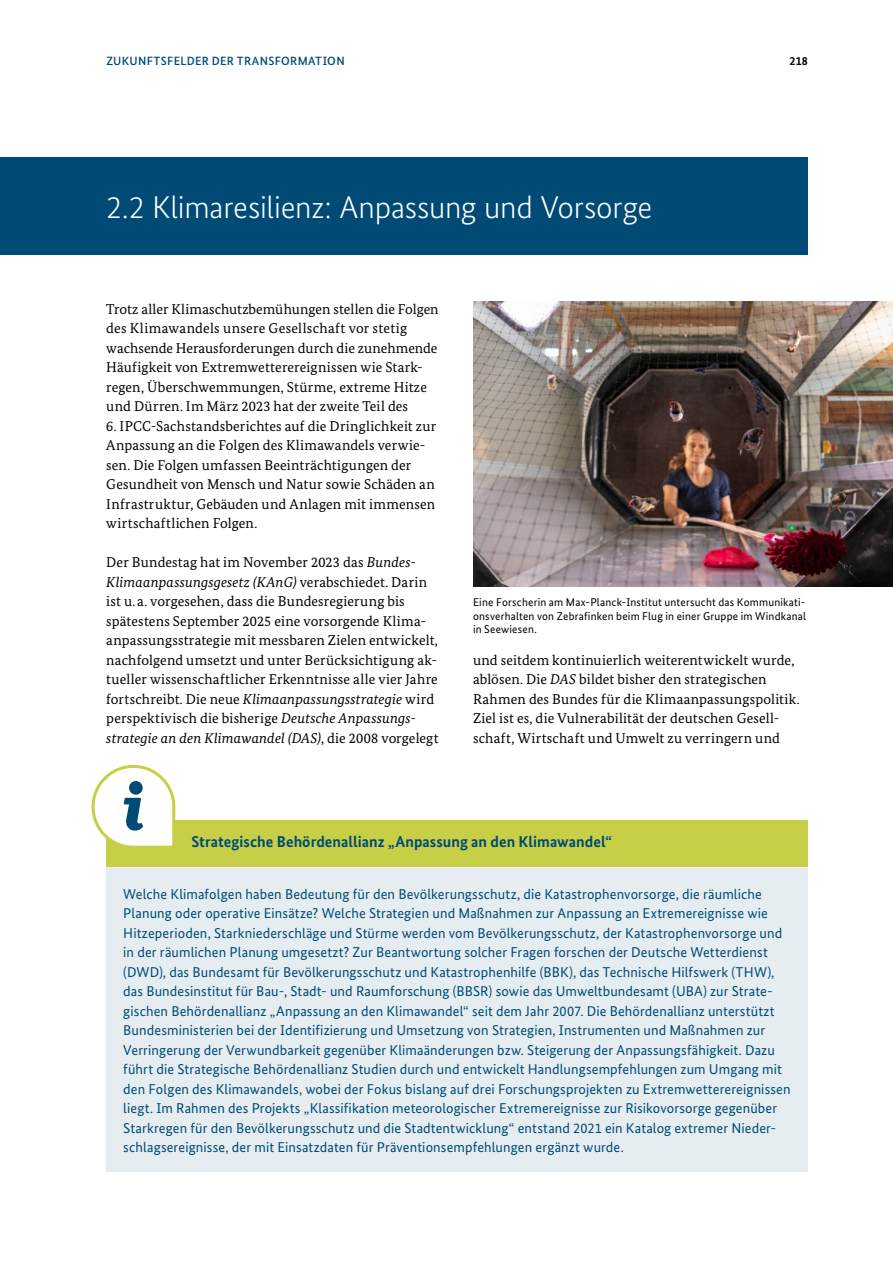
<style>
.page{position:relative;width:893px;height:1263px;background:#fff}
.page>*{position:absolute;margin:0;border:0;box-sizing:border-box;transform-origin:0 0}
.H2_Headline_weiß{font:300 31.5px "Bundes Sans";letter-spacing:-.01em;color:#fff}
.H6_Headline_Kasten{font:700 15.75px "Bundes Sans";letter-spacing:.005em;color:#004b76}
.Fliesstext_Infokasten{font:14.25px/19.5px "Bundes Sans";letter-spacing:.01em;color:#004b76}
.Fließtext{font:14.25px/19.5px "Bundes Serif";letter-spacing:.01em;color:#000}
.t1{font:500 12px "Bundes Sans";letter-spacing:.03em;color:#004b76}
.t2{font:700 12px "Bundes Sans";color:#000}
.Bildunterschrift{font:11.25px/13.5px "Bundes Sans";letter-spacing:.02em;color:#000;text-align:justify}
.s1{font-style:italic}
</style>
<div class="page">
<div style="left:0;top:157px;width:808px;height:98px;background:#004b76"></div>
<div style="left:106px;top:852px;width:702px;height:320px;background:#e6edf1"></div>
<div style="left:106px;top:820px;width:702px;height:47px;background:#c7cf46"></div>
<svg style="left:91px;top:764px;width:85px;height:82px"></svg>
<img style="left:473px;top:301px;width:420px;height:286px">
<p class="t1" style="left:106px;top:54px;width:9px">ZUKU</p>
<p class="t1" style="left:138px;top:54px;width:208px">NFTSFELDER DER TRANSFORMATION</p>
<p class="t2" style="left:790px;top:53px;width:20px">218</p>
<h2 class="H2_Headline_weiß" style="left:106px;top:190px;width:548px">2.2 Klimaresilienz: Anpassung und Vorsorge</h2>
<p class="Fließtext" style="left:106px;top:299px;width:334px">Trotz aller Klimaschutzbemühungen stellen die Folgen des Klimawandels unsere Gesellschaft vor stetig wachsende Herausforderungen durch die zunehmende Häufigkeit von Extremwetterereignissen wie Stark&shy;regen, Überschwemmungen, Stürme, extreme Hitze und Dürren. Im März 2023 hat der zweite Teil des</p>
<p class="Fließtext" style="left:106px;top:416px;width:332px">6. IPCC-Sachstandsberichtes auf die Dringlichkeit zur Anpassung an die Folgen des Klimawandels verwie&shy;sen. Die Folgen umfassen Beeinträchtigungen der Gesundheit von Mensch und Natur sowie Schäden an Infrastruktur, Gebäuden und Anlagen mit immensen wirtschaftlichen Folgen.</p>
<p class="Fließtext" style="left:106px;top:552px;width:334px">Der Bundestag hat im November 2023 das <span class="s1">Bundes-Klimaanpassungsgesetz (KAnG)</span> verabschiedet. Darin ist u. a. vorgesehen, dass die Bundesregierung bis spätestens September 2025 eine vorsorgende Klima&shy;anpassungsstrategie mit messbaren Zielen entwickelt, nachfolgend umsetzt und unter Berücksichtigung ak&shy;tueller wissenschaftlicher Erkenntnisse alle vier Jahre fortschreibt. Die neue <span class="s1">Klimaanpassungsstrategie</span> wird perspektivisch die bisherige <span class="s1">Deutsche Anpassungs&shy;strategie an den Klimawandel (DAS)</span>, die 2008 vorgelegt</p>
<p class="Bildunterschrift" style="left:473px;top:595px;width:334px">Eine Forscherin am Max-Planck-Institut untersucht das Kommunikati&shy;onsverhalten von Zebrafinken beim Flug in einer Gruppe im Windkanal in Seewiesen.</p>
<p class="Fließtext" style="left:473px;top:650px;width:328px">und seitdem kontinuierlich weiterentwickelt wurde, ablösen. Die <span class="s1">DAS</span> bildet bisher den strategischen Rahmen des Bundes für die Klimaanpassungspolitik.<br>Ziel ist es, die Vulnerabilität der deutschen Gesell&shy;schaft, Wirtschaft und Umwelt zu verringern und</p>
<h6 class="H6_Headline_Kasten" style="left:191px;top:832px;width:422px">Strategische Behördenallianz „Anpassung an den Klimawandel“</h6>
<p class="Fliesstext_Infokasten" style="left:123px;top:884px;width:669px">Welche Klimafolgen haben Bedeutung für den Bevölkerungsschutz, die Katastrophenvorsorge, die räumliche Planung oder operative Einsätze? Welche Strategien und Maßnahmen zur Anpassung an Extremereignisse wie Hitzeperioden, Starkniederschläge und Stürme werden vom Bevölkerungsschutz, der Katastrophenvorsorge und in der räumlichen Planung umgesetzt? Zur Beantwortung solcher Fragen forschen der Deutsche Wetterdienst (DWD), das Bundesamt für Bevölkerungsschutz und Katastrophenhilfe (BBK), das Technische Hilfswerk (THW), das Bundesinstitut für Bau-, Stadt- und Raumforschung (BBSR) sowie das Umweltbundesamt (UBA) zur Strate&shy;gischen Behördenallianz „Anpassung an den Klimawandel“ seit dem Jahr 2007. Die Behördenallianz unterstützt Bundesministerien bei der Identifizierung und Umsetzung von Strategien, Instrumenten und Maßnahmen zur Verringerung der Verwundbarkeit gegenüber Klimaänderungen bzw. Steigerung der Anpassungsfähigkeit. Dazu führt die Strategische Behördenallianz Studien durch und entwickelt Handlungsempfehlungen zum Umgang mit den Folgen des Klimawandels, wobei der Fokus bislang auf drei Forschungsprojekten zu Extremwetterereignissen liegt. Im Rahmen des Projekts „Klassifikation meteorologischer Extremereignisse zur Risikovorsorge gegenüber Starkregen für den Bevölkerungsschutz und die Stadtentwicklung“ entstand 2021 ein Katalog extremer Nieder&shy;schlagsereignisse, der mit Einsatzdaten für Präventionsempfehlungen ergänzt wurde.</p>
</div>
